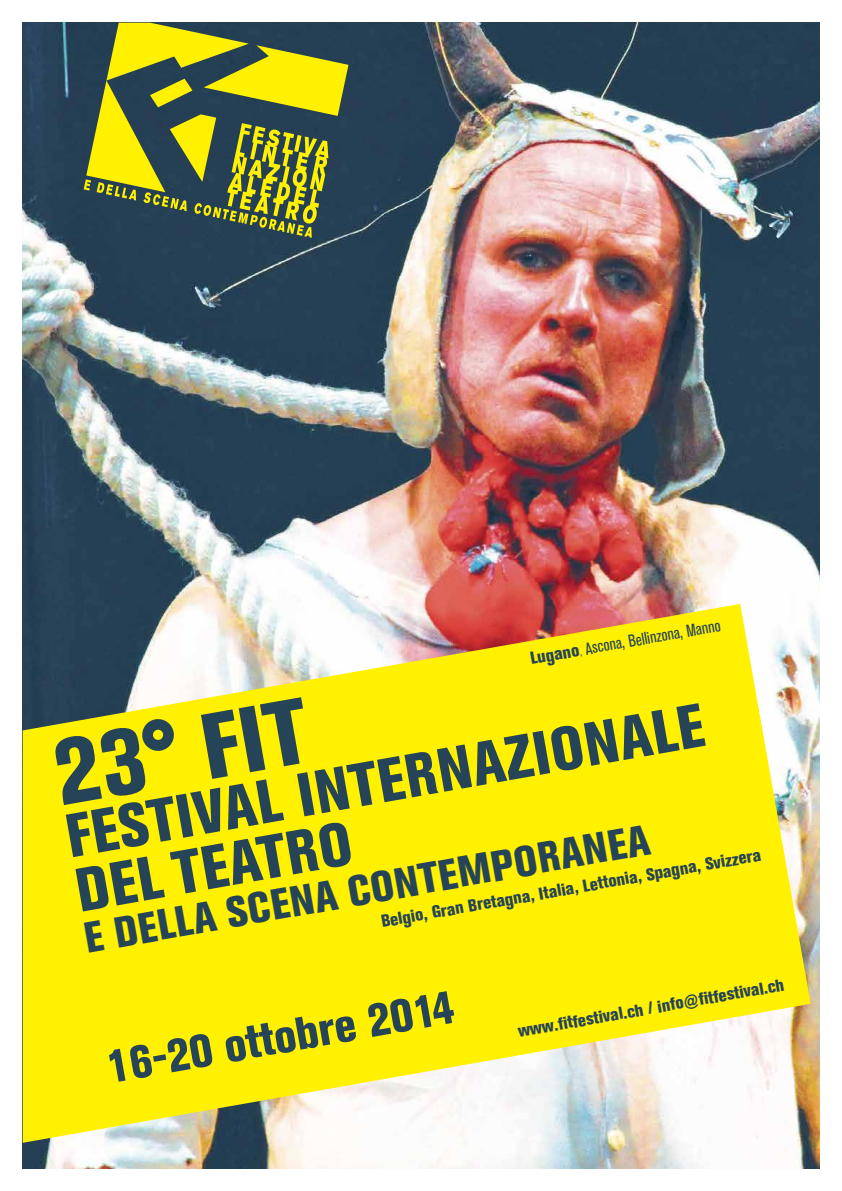
<style>
.page{position:relative;width:842px;height:1191px;background:#fff}
.page>*{position:absolute;margin:0;border:0;box-sizing:border-box;transform-origin:0 0}
.t1{font:800 condensed 92px "Akzidenz Grotesk BE";color:#264457}
.t2{font:800 condensed 60.9px/55.2px "Akzidenz Grotesk BE";color:#264457}
.t3{font:800 condensed 45.7px "Akzidenz Grotesk BE";color:#264457}
.t4{font:800 condensed 42.8px "Akzidenz Grotesk BE";color:#264457}
.t5{font:800 condensed 17.1px "Akzidenz Grotesk BE";color:#264457}
.t6{font:condensed 17.1px "Akzidenz Grotesk BE";color:#264457}
.s1{font-weight:800}
.s2{font-weight:300}
</style>
<div class="page">
<img style="left:23px;top:23px;width:796px;height:1145px">
<svg style="left:84px;top:23px;width:264px;height:215px;background:#748036"></svg>
<svg style="left:23px;top:604px;width:788px;height:538px;background:#f3e636"></svg>
<p class="t6" style="left:529px;top:649px;width:194px;rotate:-10deg"><span class="s1">Lugano</span><span class="s2">,</span> Ascona, Bellinzona, Manno</p>
<h1 class="t1" style="left:46px;top:721px;width:258px;rotate:-10deg">23° FIT</h1>
<h2 class="t2" style="left:62px;top:810px;width:648px;rotate:-10deg">FESTIVAL INTERNAZIONALE<br>DEL TEATRO</h2>
<h3 class="t4" style="left:80px;top:914px;width:575px;rotate:-10deg">E DELLA SCENA CONTEMPORANEA</h3>
<p class="t5" style="left:380px;top:911px;width:387px;rotate:-10deg">Belgio, Gran Bretagna, Italia, Lettonia, Spagna, Svizzera</p>
<h3 class="t3" style="left:103px;top:1041px;width:353px;rotate:-10deg">16-20 ottobre 2014</h3>
<p class="t5" style="left:516px;top:1021px;width:271px;rotate:-10deg">www.fi tfestival.ch / info@fi tfestival.ch</p>
</div>
